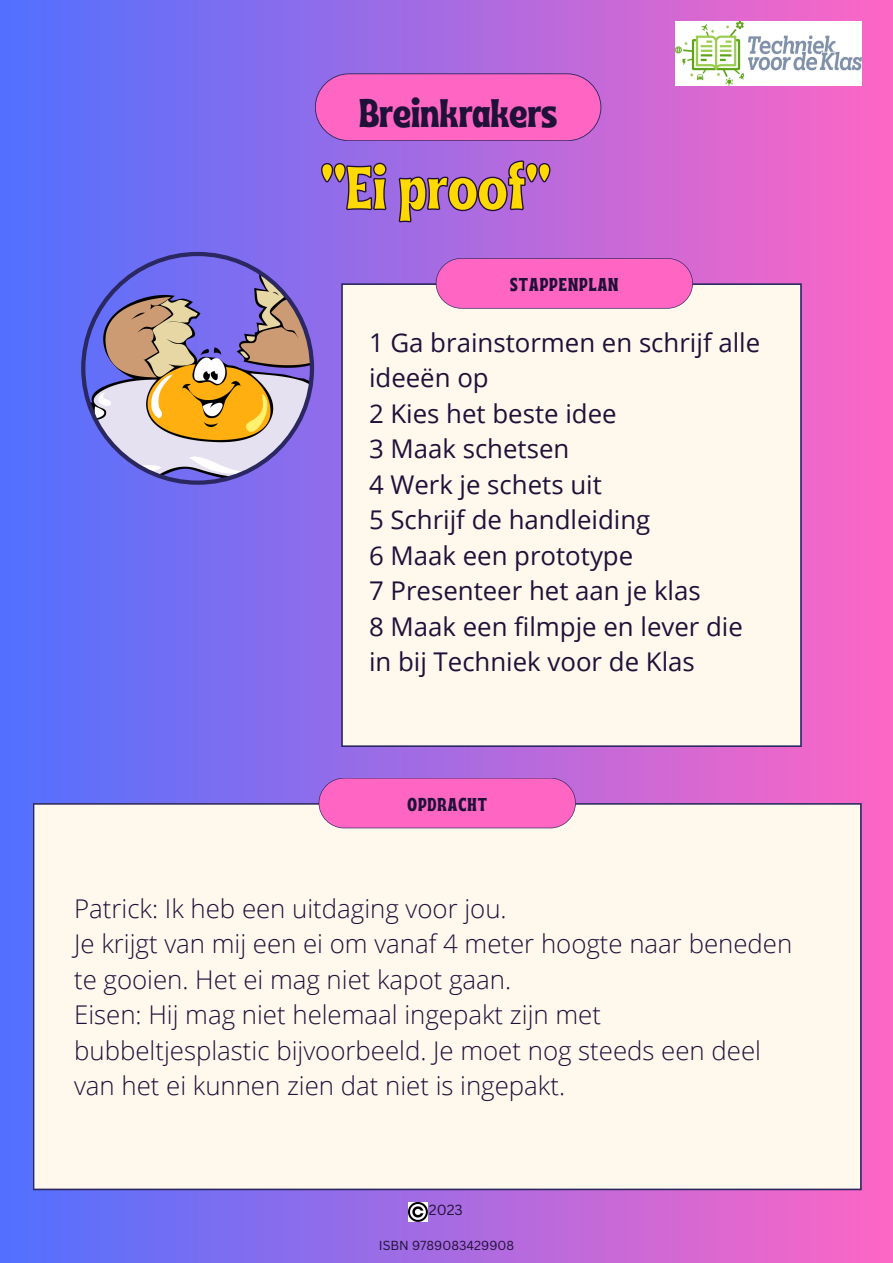
<style>
.page{position:relative;width:893px;height:1263px;background:#fff}
.page>*{position:absolute;margin:0;border:0;box-sizing:border-box;transform-origin:0 0}
.t1{font:61.35px "Ayr Tropika Island Int";color:#ffd900}
.t2{font:39.83px "Ayr Tropika Island Int";color:#201139}
.t3{font:300 25.8px/35.5px "Open Sans";color:#201139}
.t4{font:25.8px/35.5px "Open Sans";color:#201139}
.t5{font:18.6px "Ayr Tropika Island Int";letter-spacing:.055em;color:#201139}
.t6{font:14.25px "Canva Sans";color:#201139}
.t7{font:12.75px "Canva Sans";color:#201139}
</style>
<div class="page">
<div style="left:0;top:0;width:893px;height:1263px;background:linear-gradient(to right,#5170ff,#fd66c4)"></div>
<div style="left:341px;top:283px;width:461px;height:464px;background:#fff9ed"></div>
<div style="left:33px;top:803px;width:828px;height:387px;background:#fff9ed"></div>
<svg style="left:319px;top:778px;width:257px;height:50px"></svg>
<svg style="left:315px;top:73px;width:286px;height:68px"></svg>
<svg style="left:81px;top:252px;width:233px;height:233px"></svg>
<img style="left:675px;top:22px;width:186px;height:64px">
<img style="left:408px;top:1202px;width:20px;height:19px">
<svg style="left:436px;top:258px;width:257px;height:51px"></svg>
<svg style="left:320px;top:160px;width:231px;height:63px"></svg>
<p class="t2" style="left:359px;top:75px;width:199px">Breinkrakers</p>
<h1 class="t1" style="left:321px;top:129px;width:231px">"Ei proof"</h1>
<h4 class="t5" style="left:510px;top:267px;width:110px">STAPPENPLAN</h4>
<h5 class="t4" style="left:369px;top:324px;width:393px">1 Ga brainstormen en schrijf alle ideeën op<br>2 Kies het beste idee<br>3 Maak schetsen<br>4 Werk je schets uit<br>5 Schrijf de handleiding<br>6 Maak een prototype<br>7 Presenteer het aan je klas<br>8 Maak een filmpje en lever die in bij Techniek voor de Klas</h5>
<h2 class="t5" style="left:407px;top:787px;width:81px">OPDRACHT</h2>
<h3 class="t3" style="left:74px;top:890px;width:719px">Patrick: Ik heb een uitdaging voor jou.<br>Je krijgt van mij een ei om vanaf 4 meter hoogte naar beneden te gooien. Het ei mag niet kapot gaan.<br>Eisen: Hij mag niet helemaal ingepakt zijn met bubbeltjesplastic bijvoorbeeld. Je moet nog steeds een deel van het ei kunnen zien dat niet is ingepakt.</h3>
<h3 class="t6" style="left:429px;top:1200px;width:35px">2023</h3>
<p class="t7" style="left:379px;top:1237px;width:137px">ISBN 9789083429908</p>
</div>
